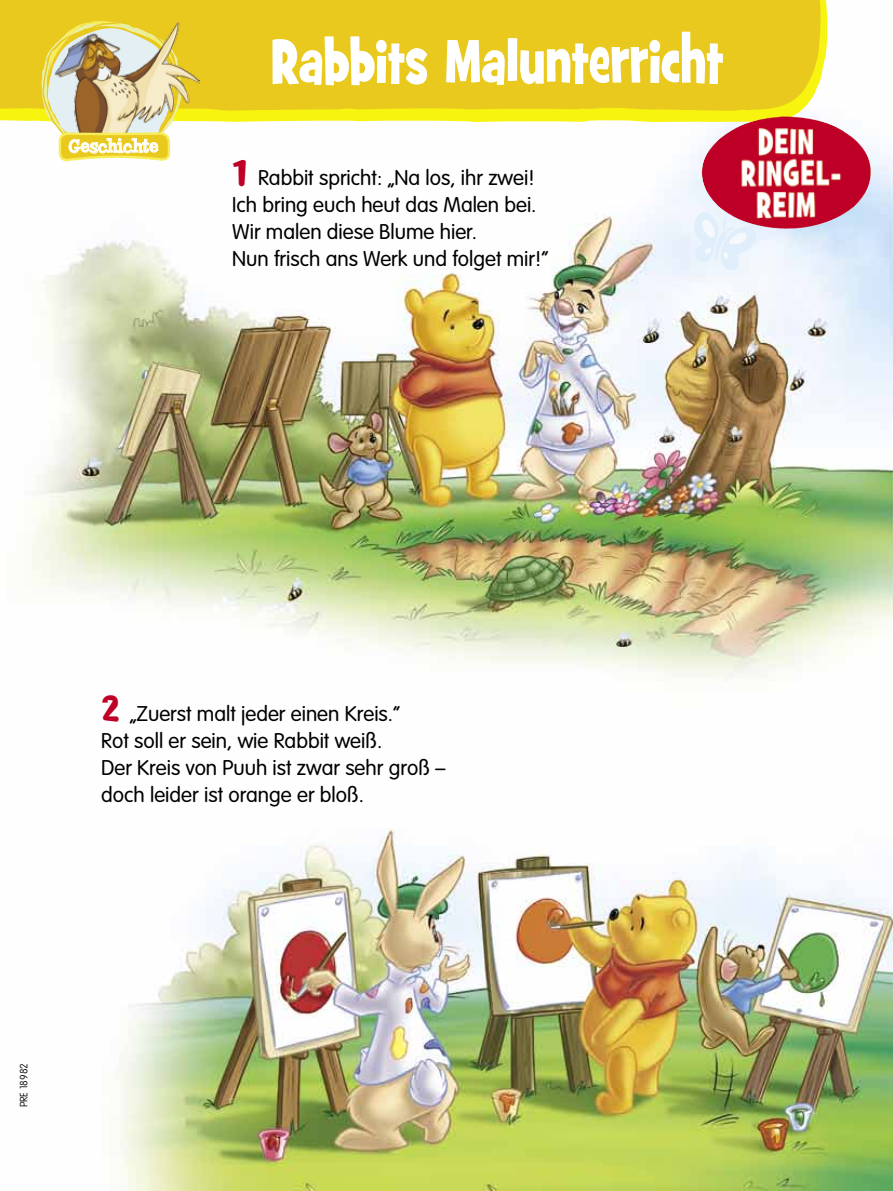
<style>
.page{position:relative;width:893px;height:1191px;background:#fff}
.page>*{position:absolute;margin:0;border:0;box-sizing:border-box;transform-origin:0 0}
.t1{font:700 61.5px "Grilled Cheese BTN Cn";color:#fff}
.t2{font:300 21px/27px "VAG Rounded";color:#000}
.t3{font:18px "Chowderhead";letter-spacing:.02em;color:#fff}
.t4{font:100 10.5px "VAG Rounded";color:#000}
.s1{font-family:"Kidface Normal";font-weight:400;font-size:33px;color:#be0027}
</style>
<div class="page">
<img style="left:32px;top:16px;width:861px;height:1175px">
<svg style="left:693px;top:233px;width:63px;height:37px"></svg>
<svg style="left:0;top:0;width:827px;height:122px;background:#f7f52e"></svg>
<div style="left:0;top:0;width:821px;height:111px;background:#e9c91e"></div>
<img style="left:184px;top:23px;width:16px;height:103px">
<svg style="left:40px;top:0;width:144px;height:196px"></svg>
<img style="left:690px;top:116px;width:193px;height:117px">
<p class="t3" style="left:69px;top:136px;width:91px">Geschichte</p>
<h1 class="t1" style="left:271px;top:21px;width:454px">Rabbits Malunterricht</h1>
<p class="t2" style="left:232px;top:164px;width:318px"><span class="s1">1</span> Rabbit spricht: „Na los, ihr zwei!<br>Ich bring euch heut das Malen bei.<br>Wir malen diese Blume hier.<br>Nun frisch ans Werk und folget mir!“</p>
<p class="t2" style="left:101px;top:700px;width:346px"><span class="s1">2</span> „Zuerst malt jeder einen Kreis.“<br>Rot soll er sein, wie Rabbit weiß.<br>Der Kreis von Puuh ist zwar sehr groß – doch leider ist orange er bloß.</p>
<p class="t4" style="left:18px;top:1107px;width:46px;rotate:-90deg">PRE 18982</p>
</div>
